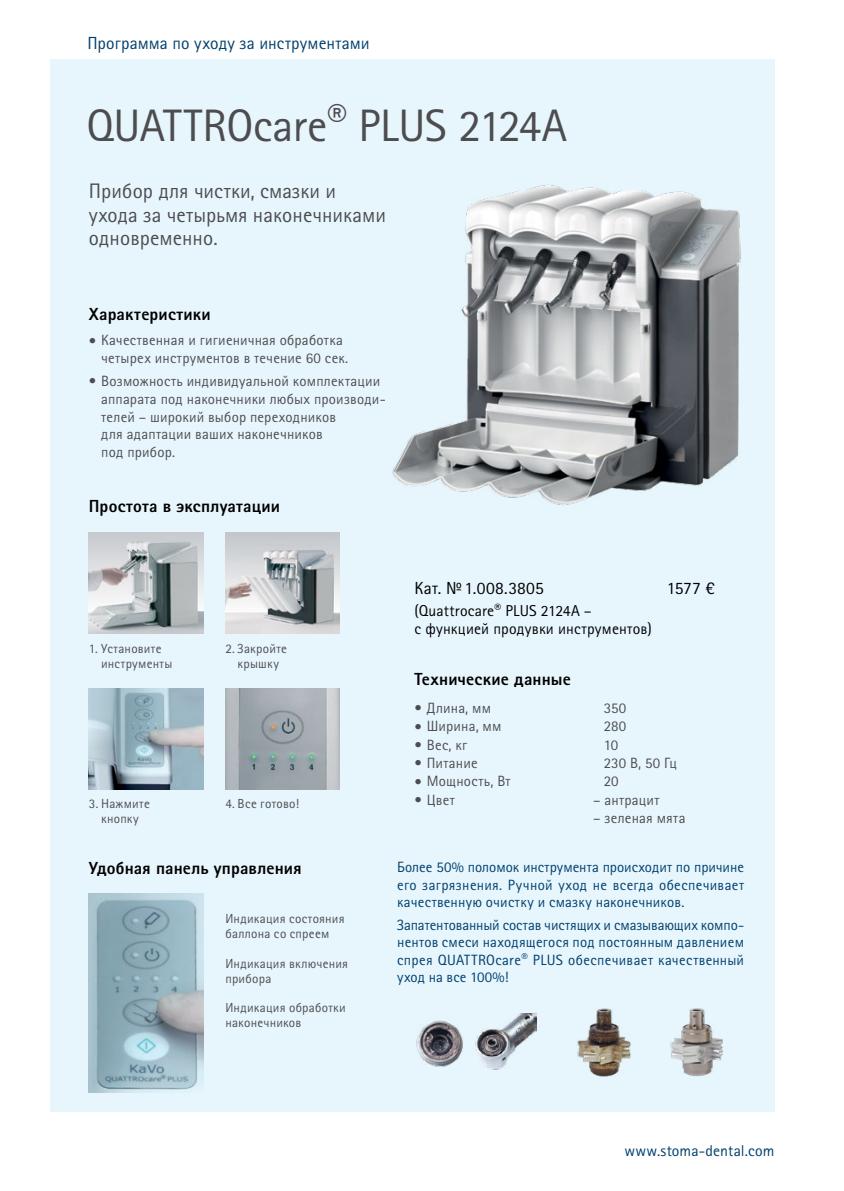
<style>
.page{position:relative;width:844px;height:1191px;background:#fff}
.page>*{position:absolute;margin:0;border:0;box-sizing:border-box;transform-origin:0 0}
.t1{font:45.5px "Rotis Sans Serif Pro Cyr";letter-spacing:-.01em;color:#4d4d4f}
.t2{font:21px/23.6px "Rotis Sans Serif Pro Cyr";color:#4d4d4f}
.t3{font:800 17.5px "Rotis Sans Serif Pro Cyr";letter-spacing:.01em;color:#000}
.t4{font:17.5px "Rotis Sans Serif Pro Cyr";letter-spacing:.005em;color:#003f6d}
.t5{font:17.5px "Rotis Sans Serif Pro Cyr";letter-spacing:.01em;color:#000}
.t6{font:15.75px/17.5px "Rotis Sans Serif Pro Cyr";letter-spacing:.01em;color:#000}
.t7{font:15.75px "Rotis Sans Serif Pro Cyr";letter-spacing:.005em;color:#003f6d}
.t8{font:14.88px/17.8px "Rotis Sans Serif Pro Cyr";letter-spacing:.01em;color:#4d4d4f}
.t9{font:14.88px/17.5px "Rotis Sans Serif Pro Cyr";letter-spacing:.015em;color:#003f6d;text-align:justify}
.t10{font:13.12px/14.9px "Rotis Sans Serif Pro Cyr";letter-spacing:.02em;color:#4d4d4f}
</style>
<div class="page">
<div style="left:50px;top:60px;width:724px;height:1051px;background:#e7f6fd"></div>
<img style="left:392px;top:184px;width:349px;height:321px">
<img style="left:416px;top:1020px;width:47px;height:47px">
<img style="left:475px;top:1013px;width:61px;height:57px">
<img style="left:577px;top:1008px;width:54px;height:69px">
<img style="left:670px;top:1008px;width:53px;height:69px">
<img style="left:89px;top:893px;width:114px;height:199px">
<img style="left:89px;top:532px;width:114px;height:102px">
<img style="left:225px;top:532px;width:114px;height:102px">
<img style="left:89px;top:688px;width:114px;height:101px">
<img style="left:225px;top:688px;width:114px;height:101px">
<p class="t4" style="left:87px;top:33px;width:284px">Программа по уходу за инструментами</p>
<h1 class="t1" style="left:86px;top:98px;width:482px">QUATTROcare<sup>®</sup> PLUS 2124А</h1>
<h2 class="t2" style="left:89px;top:179px;width:299px">Прибор для чистки, смазки и ухода за четырьмя наконечниками одновременно.</h2>
<p class="t3" style="left:89px;top:303px;width:123px">Характеристики</p>
<p class="t8" style="left:101px;top:331px;width:248px;text-indent:-12px">• Качественная и гигиеничная обработка четырех инструментов в течение 60 сек.</p>
<p class="t8" style="left:101px;top:372px;width:286px;text-indent:-12px">• Возможность индивидуальной комплектации аппарата под наконечники любых производи&shy;телей – широкий выбор переходников<br>для адаптации ваших наконечников<br>под прибор.</p>
<p class="t3" style="left:89px;top:494px;width:193px">Простота в эксплуатации</p>
<p class="t10" style="left:101px;top:641px;width:73px;text-indent:-12px">1. Установите инструменты</p>
<p class="t10" style="left:225px;top:641px;width:63px;text-align:center">2. Закройте крышку</p>
<p class="t10" style="left:89px;top:796px;width:62px">3. Нажмите</p>
<p class="t10" style="left:225px;top:796px;width:75px">4. Все готово!</p>
<p class="t10" style="left:101px;top:811px;width:39px">кнопку</p>
<p class="t3" style="left:89px;top:857px;width:214px">Удобная панель управления</p>
<p class="t10" style="left:225px;top:911px;width:121px">Индикация состояния баллона со спреем</p>
<p class="t10" style="left:225px;top:956px;width:124px">Индикация включения прибора</p>
<p class="t10" style="left:225px;top:1000px;width:122px">Индикация обработки наконечников</p>
<p class="t5" style="left:414px;top:577px;width:131px">Кат. №1.008.3805</p>
<p class="t5" style="left:666px;top:577px;width:50px">1577 €</p>
<p class="t6" style="left:414px;top:602px;width:239px">(Quattrocare<sup>®</sup> PLUS 2124А –<br>с функцией продувки инструментов)</p>
<p class="t3" style="left:414px;top:668px;width:158px">Технические данные</p>
<p class="t8" style="left:414px;top:699px;width:78px">• Длина, мм</p>
<p class="t8" style="left:603px;top:699px;width:24px">350</p>
<p class="t8" style="left:414px;top:717px;width:88px">• Ширина, мм</p>
<p class="t8" style="left:603px;top:717px;width:24px">280</p>
<p class="t8" style="left:414px;top:736px;width:54px">• Вес, кг</p>
<p class="t8" style="left:603px;top:736px;width:16px">10</p>
<p class="t8" style="left:414px;top:754px;width:65px">• Питание</p>
<p class="t8" style="left:603px;top:754px;width:75px">230 В, 50 Гц</p>
<p class="t8" style="left:414px;top:772px;width:98px">• Мощность, Вт</p>
<p class="t8" style="left:603px;top:772px;width:17px">20</p>
<p class="t8" style="left:414px;top:791px;width:42px">• Цвет</p>
<p class="t8" style="left:593px;top:791px;width:68px">– антрацит</p>
<p class="t8" style="left:593px;top:809px;width:94px">– зеленая мята</p>
<p class="t9" style="left:397px;top:858px;width:348px">Более 50% поломок инструмента происходит по причине его загрязнения. Ручной уход не всегда обеспечивает качественную очистку и смазку наконечников.</p>
<p class="t9" style="left:397px;top:916px;width:348px">Запатентованный состав чистящих и смазывающих компо&shy;нентов смеси находящегося под постоянным давлением спрея QUATTROcare<sup>®</sup> PLUS обеспечивает качественный уход на все 100%!</p>
<p class="t7" style="left:624px;top:1141px;width:152px">www.stoma-dental.com</p>
</div>
